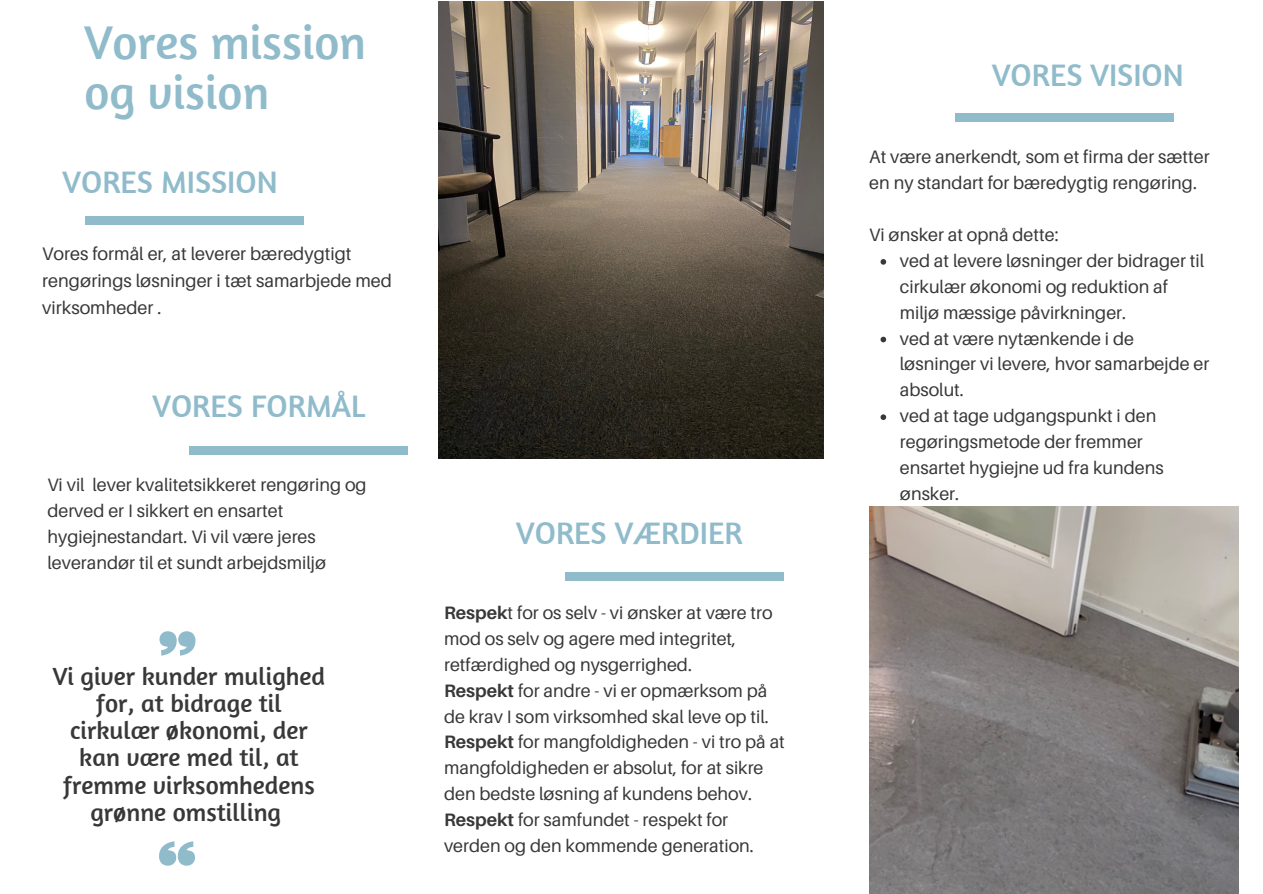
<style>
.page{position:relative;width:1263px;height:894px;background:#fff}
.page>*{position:absolute;margin:0;border:0;box-sizing:border-box;transform-origin:0 0}
.t1{font:48.45px/50.2px "Amaranth";color:#90bbcb}
.t2{font:31.8px "Amaranth";color:#90bbcb}
.t3{font:25.35px/27.2px "Amaranth";color:#383838;text-align:center}
.t4{font:18.15px/27px "Aileron";color:#383838}
.t5{font:18px/25.8px "Aileron";color:#383838}
.s1{font-weight:700}
</style>
<div class="page">
<div style="left:565px;top:572px;width:219px;height:8px;background:#90bbcb"></div>
<img style="left:439px;top:2px;width:384px;height:456px">
<img style="left:869px;top:507px;width:369px;height:385px">
<div style="left:86px;top:216px;width:218px;height:8px;background:#90bbcb"></div>
<div style="left:189px;top:446px;width:218px;height:8px;background:#90bbcb"></div>
<div style="left:955px;top:113px;width:218px;height:8px;background:#90bbcb"></div>
<svg style="left:159px;top:631px;width:36px;height:24px"></svg>
<svg style="left:159px;top:841px;width:36px;height:24px"></svg>
<svg style="left:880px;top:259px;width:6px;height:5px"></svg>
<svg style="left:880px;top:336px;width:6px;height:6px"></svg>
<svg style="left:880px;top:414px;width:6px;height:6px"></svg>
<h1 class="t1" style="left:84px;top:16px;width:283px">Vores mission og vision</h1>
<h2 class="t2" style="left:63px;top:162px;width:217px">VORES MISSION</h2>
<p class="t4" style="left:42px;top:240px;width:351px">Vores formål er, at leverer bæredygtigt rengørings løsninger i tæt samarbjede med virksomheder .</p>
<h2 class="t2" style="left:153px;top:386px;width:214px">VORES FORMÅL</h2>
<p class="t5" style="left:47px;top:471px;width:321px">Vi vil lever kvalitetsikkeret rengøring og derved er I sikkert en ensartet hygiejnestandart. Vi vil være jeres leverandør til et sundt arbejdsmiljø</p>
<h3 class="t3" style="left:53px;top:662px;width:274px">Vi giver kunder mulighed for, at bidrage til cirkulær økonomi, der kan være med til, at fremme virksomhedens grønne omstilling</h3>
<h2 class="t2" style="left:516px;top:512px;width:228px">VORES VÆRDIER</h2>
<p class="t5" style="left:444px;top:599px;width:342px"><span class="s1">Respek</span>t for os selv - vi ønsker at være tro mod os selv og agere med integritet, retfærdighed og nysgerrighed.<br><span class="s1">Respekt</span> for andre - vi er opmærksom på de krav I som virksomhed skal leve op til.<br><span class="s1">Respekt</span> for mangfoldigheden - vi tro på at mangfoldigheden er absolut, for at sikre den bedste løsning af kundens behov.<br><span class="s1">Respekt</span> for samfundet - respekt for verden og den kommende generation.</p>
<h2 class="t2" style="left:992px;top:55px;width:193px">VORES VISION</h2>
<p class="t5" style="left:869px;top:144px;width:342px">At være anerkendt, som et firma der sætter en ny standart for bæredygtig rengøring.</p>
<p class="t5" style="left:869px;top:221px;width:191px">Vi ønsker at opnå dette:</p>
<p class="t5" style="left:900px;top:247px;width:311px">ved at levere løsninger der bidrager til cirkulær økonomi og reduktion af miljø mæssige påvirkninger.<br>ved at være nytænkende i de løsninger vi levere, hvor samarbejde er absolut.<br>ved at tage udgangspunkt i den regøringsmetode der fremmer ensartet hygiejne ud fra kundens ønsker.</p>
</div>
